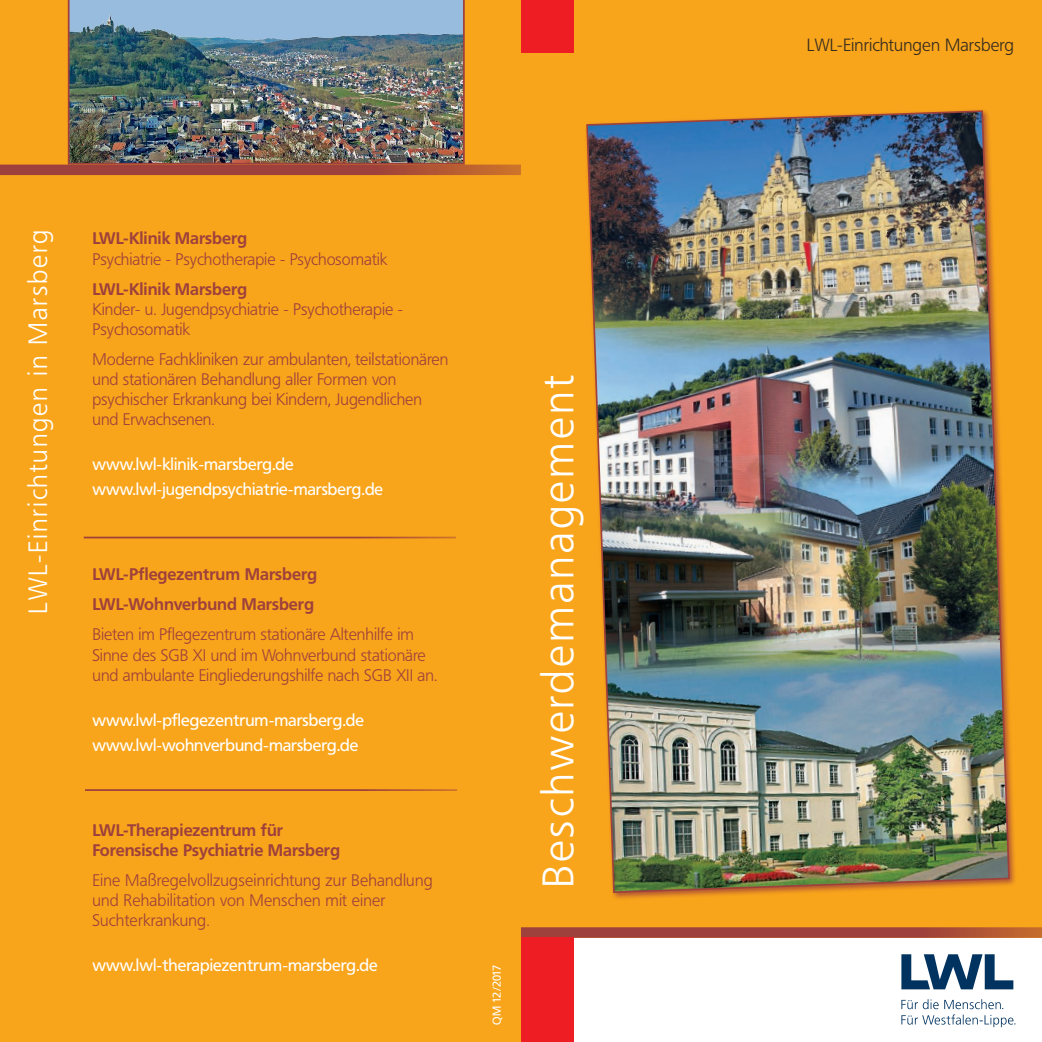
<style>
.page{position:relative;width:1042px;height:1042px;background:#fff}
.page>*{position:absolute;margin:0;border:0;box-sizing:border-box;transform-origin:0 0}
.t1{font:300 43.75px "Frutiger BQ";letter-spacing:.07em;color:#fff}
.t2{font:300 26.25px "Frutiger BQ";letter-spacing:.07em;color:#fff}
.t3{font:300 17.5px "Frutiger BQ";letter-spacing:.005em;color:#372c1f}
.t4{font:300 16.62px/20.1px "Frutiger BQ";color:#9e413c}
.t5{font:16.62px/25px "Frutiger BQ";color:#fff}
.t6{font:700 16.62px/30.1px "Frutiger BQ";color:#9e413c}
.t7{font:11.38px "Frutiger BQ";letter-spacing:-.085em;color:#fff}
</style>
<div class="page">
<div style="left:521px;top:0;width:521px;height:938px;background:#f9a51b"></div>
<div style="left:0;top:0;width:521px;height:1042px;background:#f9a51b"></div>
<hr style="left:85px;top:789px;width:372px;height:2px;background:#9e413c">
<hr style="left:84px;top:537px;width:372px;height:1px;background:#9e413c">
<svg style="left:521px;top:927px;width:521px;height:11px;fill:#9e413c"></svg>
<div style="left:521px;top:0;width:52px;height:52px;background:#ee1d23"></div>
<div style="left:521px;top:938px;width:52px;height:104px;background:#ee1d23"></div>
<svg style="left:901px;top:954px;width:112px;height:35px"></svg>
<svg style="left:901px;top:999px;width:114px;height:28px"></svg>
<img style="left:68px;top:0;width:397px;height:165px">
<svg style="left:0;top:165px;width:521px;height:10px;fill:#9e413c"></svg>
<div style="left:584px;top:108px;width:433px;height:792px;background:#9e413c;opacity:.8"></div>
<img style="left:585px;top:109px;width:425px;height:785px">
<h2 class="t2" style="left:23px;top:614px;width:386px;rotate:-90deg">LWL-Einrichtungen in Marsberg</h2>
<p class="t6" style="left:92px;top:224px;width:156px">LWL-Klinik Marsberg</p>
<p class="t4" style="left:92px;top:249px;width:296px">Psychiatrie - Psychotherapie - Psychosomatik</p>
<p class="t6" style="left:92px;top:274px;width:156px">LWL-Klinik Marsberg</p>
<p class="t4" style="left:92px;top:299px;width:312px">Kinder- u. Jugendpsychiatrie - Psychotherapie -<br>Psychosomatik</p>
<p class="t4" style="left:92px;top:349px;width:357px">Moderne Fachkliniken zur ambulanten, teilstationären und stationären Behandlung aller Formen von psychischer Erkrankung bei Kindern, Jugendlichen und Erwachsenen.</p>
<p class="t5" style="left:92px;top:452px;width:292px">www.lwl-klinik-marsberg.de www.lwl-jugendpsychiatrie-marsberg.de</p>
<p class="t6" style="left:92px;top:559px;width:226px">LWL-Pflegezentrum Marsberg<br>LWL-Wohnverbund Marsberg</p>
<p class="t4" style="left:92px;top:625px;width:346px">Bieten im Pflegezentrum stationäre Altenhilfe im<br>Sinne des SGB XI und im Wohnverbund stationäre und ambulante Eingliederungshilfe nach SGB XII an.</p>
<p class="t5" style="left:92px;top:707px;width:273px">www.lwl-pflegezentrum-marsberg.de www.lwl-wohnverbund-marsberg.de</p>
<p class="t6" style="left:92px;top:820px;width:249px;line-height:20.1px">LWL-Therapiezentrum für<br>Forensische Psychiatrie Marsberg</p>
<p class="t4" style="left:92px;top:870px;width:342px">Eine Maßregelvollzugseinrichtung zur Behandlung und Rehabilitation von Menschen mit einer<br>Suchterkrankung.</p>
<p class="t5" style="left:92px;top:953px;width:287px">www.lwl-therapiezentrum-marsberg.de</p>
<p class="t7" style="left:490px;top:1024px;width:61px;rotate:-90deg">QM 12/2017</p>
<h1 class="t1" style="left:533px;top:887px;width:514px;rotate:-90deg">Beschwerdemanagement</h1>
<p class="t3" style="left:807px;top:34px;width:209px">LWL-Einrichtungen Marsberg</p>
</div>
